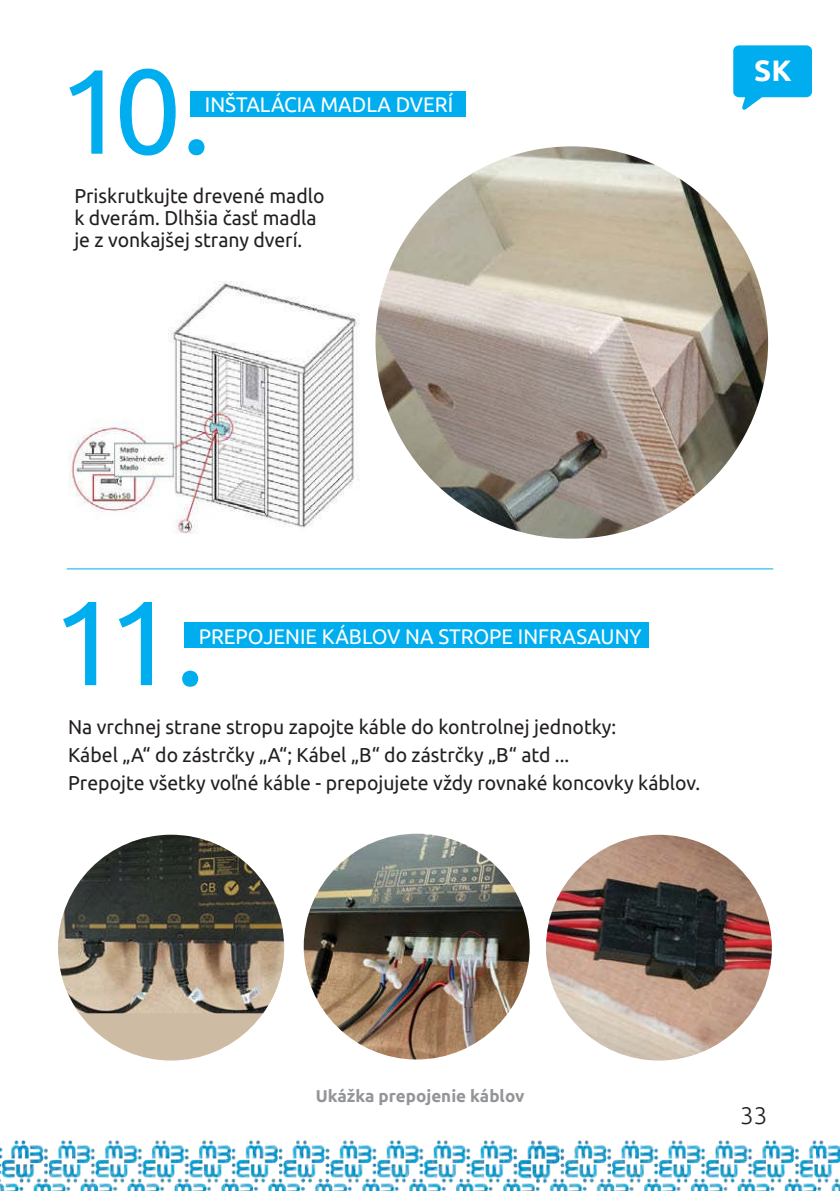
<style>
.page{position:relative;width:840px;height:1191px;background:#fff}
.page>*{position:absolute;margin:0;border:0;box-sizing:border-box;transform-origin:0 0}
.t1{font:120px "Ubuntu";color:#00aeef}
.t2{font:700 29.4px "Ubuntu";color:#fff}
.t3{font:300 24px "Ubuntu";color:#231f20}
.t4{font:21px "Ubuntu";color:#fff}
.t5{font:20px/22px "Ubuntu";color:#231f20}
.t6{font:700 17px "Ubuntu";color:#939598}
</style>
<div class="page">
<img style="left:0;top:1140px;width:839px;height:51px">
<svg style="left:733px;top:45px;width:79px;height:65px"></svg>
<hr style="left:67px;top:568px;width:705px;height:1px;background:#00aeef">
<img style="left:375px;top:146px;width:392px;height:392px;border-radius:196px">
<div style="left:191px;top:91px;width:274px;height:26px;background:#00aeef"></div>
<img style="left:68px;top:281px;width:292px;height:252px">
<div style="left:184px;top:622px;width:464px;height:26px;background:#00aeef"></div>
<div style="left:58px;top:834px;width:226px;height:226px;background:#cdbba4;border-radius:50%"></div>
<img style="left:58px;top:834px;width:226px;height:179px">
<img style="left:303px;top:833px;width:226px;height:226px;border-radius:113px">
<img style="left:545px;top:834px;width:226px;height:226px;border-radius:113px">
<h1 class="t1" style="left:58px;top:38px;width:154px">10.</h1>
<p class="t4" style="left:205px;top:92px;width:250px">INŠTALÁCIA MADLA DVERÍ</p>
<p class="t5" style="left:74px;top:184px;width:252px">Priskrutkujte drevené madlo k dverám. Dlhšia časť madla je z vonkajšej strany dverí.</p>
<h2 class="t2" style="left:753px;top:52px;width:39px">SK</h2>
<h1 class="t1" style="left:52px;top:569px;width:154px">11.</h1>
<p class="t4" style="left:198px;top:623px;width:444px">PREPOJENIE KÁBLOV NA STROPE INFRASAUNY</p>
<p class="t5" style="left:68px;top:712px;width:633px;line-height:27.6px">Na vrchnej strane stropu zapojte káble do kontrolnej jednotky:<br>Kábel „A“ do zástrčky „A“; Kábel „B“ do zástrčky „B“ atd ...<br>Prepojte všetky voľné káble - prepojujete vždy rovnaké koncovky káblov.</p>
<p class="t6" style="left:315px;top:1085px;width:210px">Ukážka prepojenie káblov</p>
<p class="t3" style="left:739px;top:1101px;width:29px">33</p>
</div>
